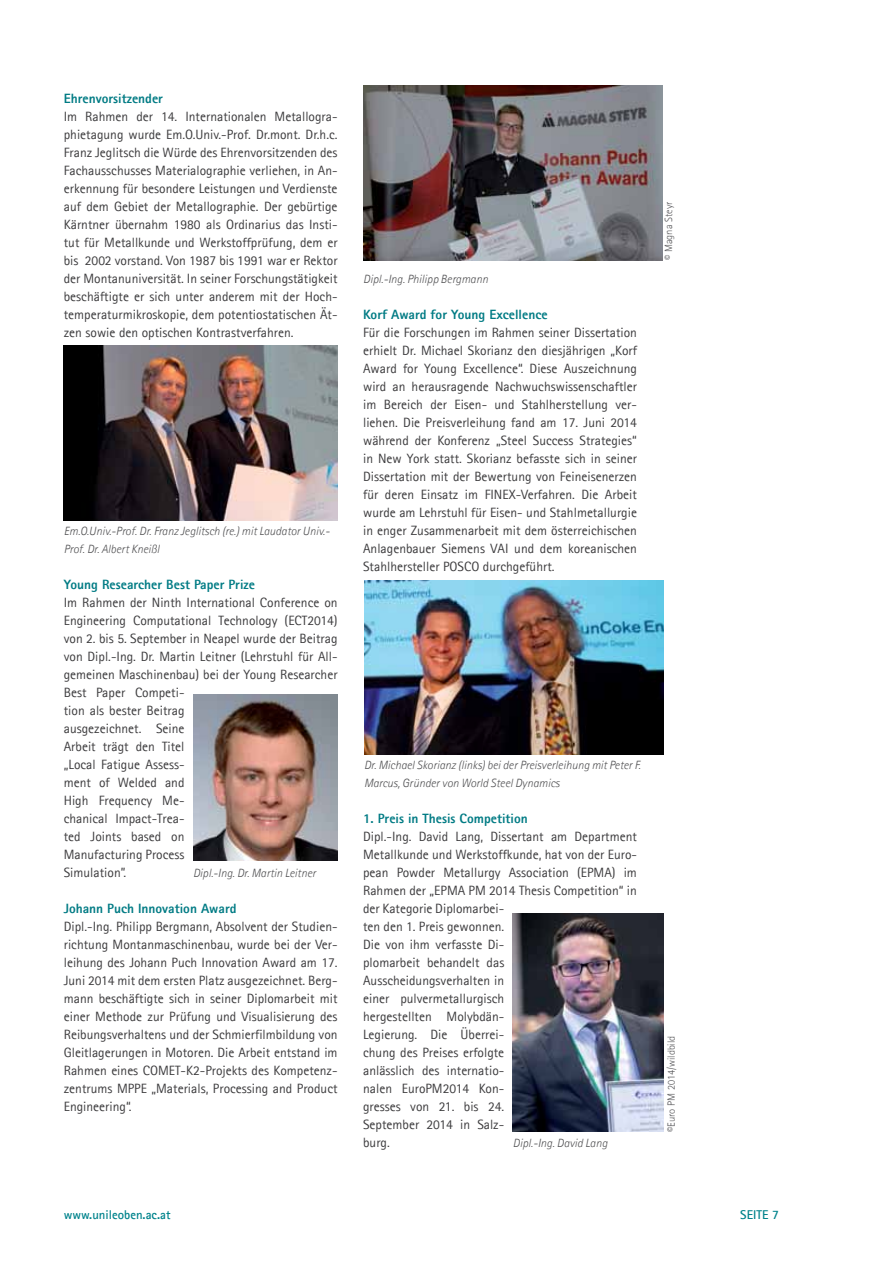
<style>
.page{position:relative;width:893px;height:1263px;background:#fff}
.page>*{position:absolute;margin:0;border:0;box-sizing:border-box;transform-origin:0 0}
.t1{font:13.5px/18px "Agfa Rotis Sans Serif";color:#3d3c3e;text-align:justify}
.t2{font:800 13.5px "Agfa Rotis Sans Serif";color:#007b84}
.t3{font:700 12.75px "Agfa Rotis Sans Serif";color:#00838c}
.t4{font:italic 300 12px/18px "Agfa Rotis Sans Serif";color:#525254}
.t5{font:300 10.5px "Agfa Rotis Sans Serif";color:#565659}
</style>
<div class="page">
<img style="left:364px;top:580px;width:299px;height:175px">
<img style="left:64px;top:346px;width:274px;height:174px">
<img style="left:363px;top:86px;width:299px;height:174px">
<img style="left:193px;top:694px;width:145px;height:166px">
<img style="left:513px;top:913px;width:150px;height:219px">
<p class="t2" style="left:64px;top:90px;width:101px">Ehrenvorsitzender</p>
<p class="t1" style="left:64px;top:107px;width:275px">Im Rahmen der 14. Internationalen Metallogra&shy;phietagung wurde Em.O.Univ.-Prof. Dr.mont. Dr.h.c.<br>Franz Jeglitsch die Würde des Ehrenvorsitzenden des Fachausschusses Materialographie verliehen, in An&shy;erkennung für besondere Leistungen und Verdienste auf dem Gebiet der Metallographie. Der gebürtige Kärntner übernahm 1980 als Ordinarius das Insti&shy;tut für Metallkunde und Werkstoffprüfung, dem er bis 2002 vorstand. Von 1987 bis 1991 war er Rektor der Montanuniversität. In seiner Forschungstätigkeit beschäftigte er sich unter anderem mit der Hoch&shy;temperaturmikroskopie, dem potentiostatischen Ät&shy;zen sowie den optischen Kontrastverfahren.</p>
<p class="t4" style="left:64px;top:522px;width:267px">Em.O.Univ.-Prof. Dr. Franz Jeglitsch (re.) mit Laudator Univ.-<br>Prof. Dr. Albert Kneißl</p>
<p class="t2" style="left:64px;top:576px;width:193px">Young Researcher Best Paper Prize</p>
<p class="t1" style="left:64px;top:593px;width:275px;text-align:left">Im Rahmen der Ninth International Conference on<br>Engineering Computational Technology (ECT2014) von 2. bis 5. September in Neapel wurde der Beitrag von Dipl.-Ing. Dr. Martin Leitner (Lehrstuhl für All&shy;gemeinen Maschinenbau) bei der Young Researcher<br>Best Paper Competi-<br>tion als bester Beitrag<br>ausgezeichnet. Seine<br>Arbeit trägt den Titel<br>„Local Fatigue Assess-<br>ment of Welded and<br>High Frequency Me-<br>chanical Impact-Trea-<br>ted Joints based on<br>Manufacturing Process<br>Simulation”.</p>
<p class="t2" style="left:64px;top:900px;width:174px">Johann Puch Innovation Award</p>
<p class="t1" style="left:64px;top:917px;width:275px">Dipl.-Ing. Philipp Bergmann, Absolvent der Studien&shy;richtung Montanmaschinenbau, wurde bei der Ver&shy;leihung des Johann Puch Innovation Award am 17.<br>Juni 2014 mit dem ersten Platz ausgezeichnet. Berg&shy;mann beschäftigte sich in seiner Diplomarbeit mit einer Methode zur Prüfung und Visualisierung des Reibungsverhaltens und der Schmierfilmbildung von Gleitlagerungen in Motoren. Die Arbeit entstand im Rahmen eines COMET-K2-Projekts des Kompetenz&shy;zentrums MPPE „Materials, Processing and Product Engineering“.</p>
<p class="t4" style="left:193px;top:864px;width:124px">Dipl.-Ing. Dr. Martin Leitner</p>
<p class="t4" style="left:363px;top:270px;width:126px">Dipl.-Ing. Philipp Bergmann</p>
<p class="t2" style="left:363px;top:306px;width:186px">Korf Award for Young Excellence</p>
<p class="t1" style="left:363px;top:323px;width:275px">Für die Forschungen im Rahmen seiner Dissertation erhielt Dr. Michael Skorianz den diesjährigen „Korf Award for Young Excellence“. Diese Auszeichnung wird an herausragende Nachwuchswissenschaftler im Bereich der Eisen- und Stahlherstellung ver&shy;liehen. Die Preisverleihung fand am 17. Juni 2014 während der Konferenz „Steel Success Strategies“ in New York statt. Skorianz befasste sich in seiner Dissertation mit der Bewertung von Feineisenerzen für deren Einsatz im FINEX-Verfahren. Die Arbeit wurde am Lehrstuhl für Eisen- und Stahlmetallurgie in enger Zusammenarbeit mit dem österreichischen Anlagenbauer Siemens VAI und dem koreanischen Stahlhersteller POSCO durchgeführt.</p>
<p class="t5" style="left:663px;top:260px;width:60px;rotate:-90deg">© Magna Steyr</p>
<p class="t4" style="left:364px;top:756px;width:278px">Dr. Michael Skorianz (links) bei der Preisverleihung mit Peter F.<br>Marcus, Gründer von World Steel Dynamics</p>
<p class="t2" style="left:363px;top:810px;width:166px">1. Preis in Thesis Competition</p>
<p class="t1" style="left:363px;top:827px;width:275px;text-align:left">Dipl.-Ing. David Lang, Dissertant am Department<br>Metallkunde und Werkstoffkunde, hat von der Euro&shy;pean Powder Metallurgy Association (EPMA) im<br>Rahmen der „EPMA PM 2014 Thesis Competition“ in der Kategorie Diplomarbei-<br>ten den 1. Preis gewonnen.<br>Die von ihm verfasste Di-<br>plomarbeit behandelt das<br>Ausscheidungsverhalten in<br>einer pulvermetallurgisch<br>hergestellten Molybdän-<br>Legierung. Die Überrei-<br>chung des Preises erfolgte<br>anlässlich des internatio-<br>nalen EuroPM2014 Kon-<br>gresses von 21. bis 24.<br>September 2014 in Salz-<br>burg.</p>
<p class="t4" style="left:513px;top:1134px;width:96px">Dipl.-Ing. David Lang</p>
<p class="t5" style="left:665px;top:1132px;width:98px;rotate:-90deg">©Euro PM 2014/wildbild</p>
<p class="t3" style="left:64px;top:1207px;width:108px">www.unileoben.ac.at</p>
<p class="t3" style="left:740px;top:1207px;width:40px">SEITE 7</p>
</div>
